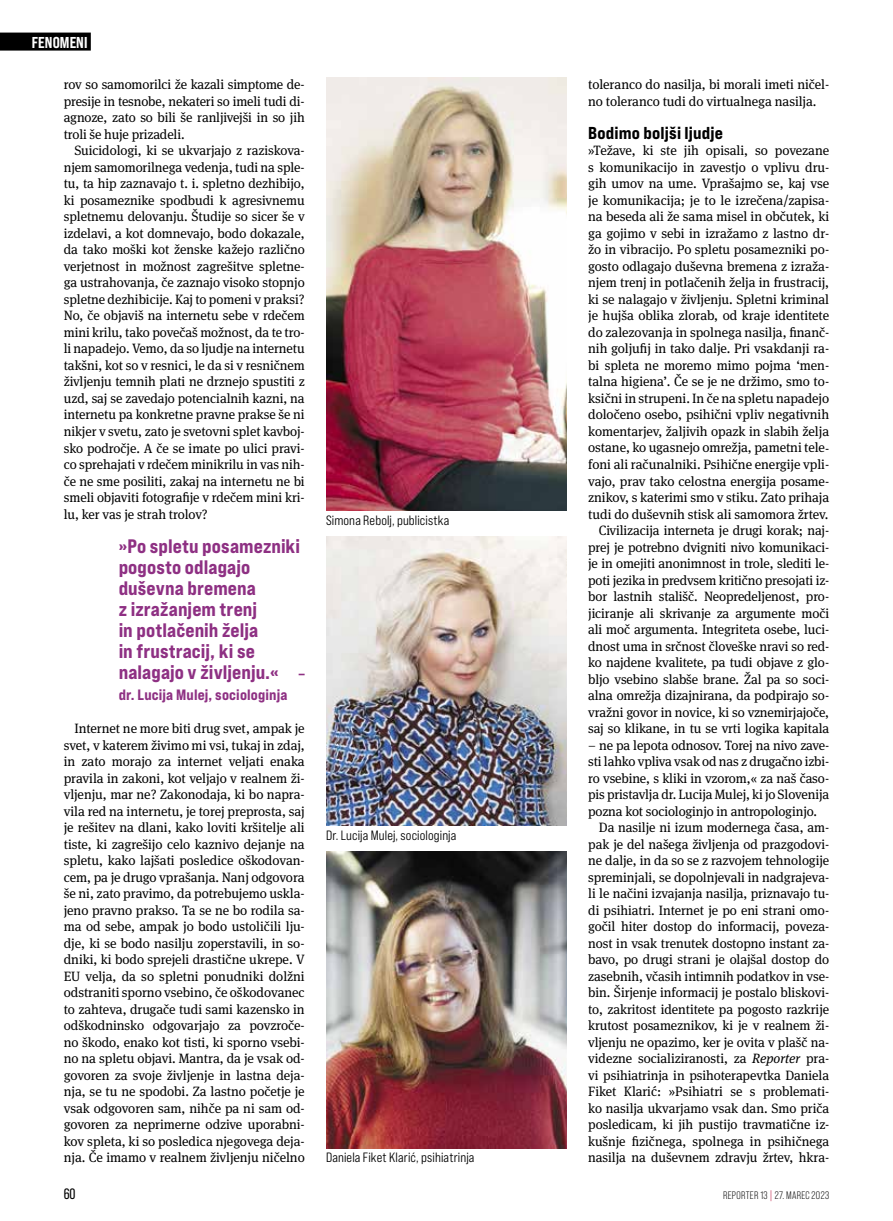
<style>
.page{position:relative;width:893px;height:1221px;background:#fff}
.page>*{position:absolute;margin:0;border:0;box-sizing:border-box;transform-origin:0 0}
.t1{font:19.5px/21px "Bebas Neue Pro Exp Eb";letter-spacing:.005em;color:#8e3083}
.t2{font:17.25px "Bebas Neue Pro Exp Eb";letter-spacing:.01em;color:#000}
.t3{font:15.75px "Bebas Neue Pro Sm E Eb";letter-spacing:.005em;color:#fff}
.t4{font:15px "Bebas Neue Pro Exp Eb";letter-spacing:.01em;color:#8e3083}
.t5{font:15px "Bebas Neue Pro";color:#000}
.t6{font:13.5px/16.5px "Meta Serif Pro";letter-spacing:-.005em;color:#000;text-align:justify}
.t7{font:13.5px "Bebas Neue Pro Sm E Md";letter-spacing:.01em;color:#000}
.t8{font:10.8px "Bebas Neue Pro";letter-spacing:.035em;color:#000}
.s1{font-size:15px}
.s2{font-style:italic}
.s3{color:#b70030}
</style>
<div class="page">
<div style="left:0;top:33px;width:91px;height:18px;background:#000"></div>
<img style="left:326px;top:77px;width:241px;height:434px">
<img style="left:326px;top:536px;width:241px;height:289px">
<img style="left:326px;top:851px;width:241px;height:297px">
<p class="t3" style="left:32px;top:33px;width:57px">FENOMENI</p>
<p class="t6" style="left:64px;top:76px;width:242px">rov so samomorilci že kazali simptome de&shy;presije in tesnobe, nekateri so imeli tudi di&shy;agnoze, zato so bili še ranljivejši in so jih troli še huje prizadeli.</p>
<p class="t6" style="left:64px;top:142px;width:242px;text-indent:11px">Suicidologi, ki se ukvarjajo z raziskova&shy;njem samomorilnega vedenja, tudi na sple&shy;tu, ta hip zaznavajo t. i. spletno dezhibijo, ki posameznike spodbudi k agresivnemu spletnemu delovanju. Študije so sicer še v izdelavi, a kot domnevajo, bodo dokazale, da tako moški kot ženske kažejo različno verjetnost in možnost zagrešitve spletne&shy;ga ustrahovanja, če zaznajo visoko stopnjo spletne dezhibicije. Kaj to pomeni v praksi?<br>No, če objaviš na internetu sebe v rdečem mini krilu, tako povečaš možnost, da te tro&shy;li napadejo. Vemo, da so ljudje na internetu takšni, kot so v resnici, le da si v resničnem življenju temnih plati ne drznejo spustiti z uzd, saj se zavedajo potencialnih kazni, na internetu pa konkretne pravne prakse še ni nikjer v svetu, zato je svetovni splet kavboj&shy;sko področje. A če se imate po ulici pravi&shy;co sprehajati v rdečem minikrilu in vas nih&shy;če ne sme posiliti, zakaj na internetu ne bi smeli objaviti fotografije v rdečem mini kri&shy;lu, ker vas je strah trolov?</p>
<h1 class="t1" style="left:119px;top:535px;width:188px">»Po spletu posamezniki pogosto odlagajo duševna bremena<br>z izražanjem trenj<br>in potlačenih želja<br>in frustracij, ki se nalagajo v življenju.« <span class="s1">–</span></h1>
<p class="t4" style="left:119px;top:685px;width:170px">dr. Lucija Mulej, sociologinja</p>
<p class="t6" style="left:64px;top:719px;width:242px;text-indent:11px">Internet ne more biti drug svet, ampak je svet, v katerem živimo mi vsi, tukaj in zdaj, in zato morajo za internet veljati enaka pravila in zakoni, kot veljajo v realnem ži&shy;vljenju, mar ne? Zakonodaja, ki bo napra&shy;vila red na internetu, je torej preprosta, saj je rešitev na dlani, kako loviti kršitelje ali tiste, ki zagrešijo celo kaznivo dejanje na spletu, kako lajšati posledice oškodovan&shy;cem, pa je drugo vprašanja. Nanj odgovora še ni, zato pravimo, da potrebujemo uskla&shy;jeno pravno prakso. Ta se ne bo rodila sa&shy;ma od sebe, ampak jo bodo ustoličili lju&shy;dje, ki se bodo nasilju zoperstavili, in so&shy;dniki, ki bodo sprejeli drastične ukrepe. V EU velja, da so spletni ponudniki dolžni odstraniti sporno vsebino, če oškodovanec to zahteva, drugače tudi sami kazensko in odškodninsko odgovarjajo za povzroče&shy;no škodo, enako kot tisti, ki sporno vsebi&shy;no na spletu objavi. Mantra, da je vsak od&shy;govoren za svoje življenje in lastna deja&shy;nja, se tu ne spodobi. Za lastno početje je vsak odgovoren sam, nihče pa ni sam od&shy;govoren za neprimerne odzive uporabni&shy;kov spleta, ki so posledica njegovega deja&shy;nja. Če imamo v realnem življenju ničelno</p>
<p class="t5" style="left:64px;top:1185px;width:13px">60</p>
<p class="t7" style="left:326px;top:512px;width:125px">Simona Rebolj, publicistka</p>
<p class="t7" style="left:326px;top:827px;width:132px">Dr. Lucija Mulej, sociologinja</p>
<p class="t7" style="left:326px;top:1149px;width:150px">Daniela Fiket Klarić, psihiatrinja</p>
<p class="t6" style="left:588px;top:76px;width:242px">toleranco do nasilja, bi morali imeti ničel&shy;no toleranco tudi do virtualnega nasilja.</p>
<p class="t2" style="left:588px;top:122px;width:136px">Bodimo boljši ljudje</p>
<p class="t6" style="left:588px;top:142px;width:242px;text-align:right">»Težave, ki ste jih opisali, so povezane s komunikacijo in zavestjo o vplivu dru&shy;gih umov na ume. Vprašajmo se, kaj vse je komunikacija; je to le izrečena/zapisa&shy;na beseda ali že sama misel in občutek, ki ga gojimo v sebi in izražamo z lastno dr&shy;žo in vibracijo. Po spletu posamezniki po&shy;gosto odlagajo duševna bremena z izraža&shy;njem trenj in potlačenih želja in frustracij, ki se nalagajo v življenju. Spletni kriminal je hujša oblika zlorab, od kraje identitete do zalezovanja in spolnega nasilja, finanč&shy;nih goljufij in tako dalje. Pri vsakdanji ra&shy;bi spleta ne moremo mimo pojma ‘men&shy;talna higiena’. Če se je ne držimo, smo to&shy;ksični in strupeni. In če na spletu napadejo določeno osebo, psihični vpliv negativnih komentarjev, žaljivih opazk in slabih želja ostane, ko ugasnejo omrežja, pametni tele&shy;foni ali računalniki. Psihične energije vpli&shy;vajo, prav tako celostna energija posame&shy;znikov, s katerimi smo v stiku. Zato prihaja tudi do duševnih stisk ali samomora žrtev.<br>Civilizacija interneta je drugi korak; naj&shy;prej je potrebno dvigniti nivo komunikaci&shy;je in omejiti anonimnost in trole, slediti le&shy;poti jezika in predvsem kritično presojati iz&shy;bor lastnih stališč. Neopredeljenost, pro&shy;jiciranje ali skrivanje za argumente moči ali moč argumenta. Integriteta osebe, luci&shy;dnost uma in srčnost človeške nravi so red&shy;ko najdene kvalitete, pa tudi objave z glo&shy;bljo vsebino slabše brane. Žal pa so soci&shy;alna omrežja dizajnirana, da podpirajo so&shy;vražni govor in novice, ki so vznemirjajoče, saj so klikane, in tu se vrti logika kapitala</p>
<p class="t6" style="left:588px;top:736px;width:242px">– ne pa lepota odnosov. Torej na nivo zave-</p>
<p class="t6" style="left:588px;top:752px;width:242px">sti lahko vpliva vsak od nas z drugačno izbi-</p>
<p class="t6" style="left:588px;top:769px;width:242px">ro vsebine, s kliki in vzorom,« za naš časo-</p>
<p class="t6" style="left:588px;top:785px;width:242px">pis pristavlja dr. Lucija Mulej, ki jo Slovenija</p>
<p class="t6" style="left:588px;top:802px;width:230px">pozna kot sociologinjo in antropologinjo.</p>
<p class="t6" style="left:599px;top:818px;width:232px">Da nasilje ni izum modernega časa, am-</p>
<p class="t6" style="left:588px;top:835px;width:242px">pak je del našega življenja od prazgodovi-</p>
<p class="t6" style="left:588px;top:851px;width:242px">ne dalje, in da so se z razvojem tehnologije</p>
<p class="t6" style="left:588px;top:868px;width:242px">spreminjali, se dopolnjevali in nadgrajeva-</p>
<p class="t6" style="left:588px;top:884px;width:242px">li le načini izvajanja nasilja, priznavajo tu-</p>
<p class="t6" style="left:588px;top:901px;width:242px">di psihiatri. Internet je po eni strani omo-</p>
<p class="t6" style="left:588px;top:917px;width:242px">gočil hiter dostop do informacij, poveza-</p>
<p class="t6" style="left:588px;top:934px;width:242px">nost in vsak trenutek dostopno instant za-</p>
<p class="t6" style="left:588px;top:950px;width:242px">bavo, po drugi strani je olajšal dostop do</p>
<p class="t6" style="left:588px;top:967px;width:242px">zasebnih, včasih intimnih podatkov in vse-</p>
<p class="t6" style="left:588px;top:983px;width:242px">bin. Širjenje informacij je postalo bliskovi-</p>
<p class="t6" style="left:588px;top:1000px;width:242px">to, zakritost identitete pa pogosto razkrije</p>
<p class="t6" style="left:588px;top:1016px;width:242px">krutost posameznikov, ki je v realnem ži-</p>
<p class="t6" style="left:588px;top:1033px;width:242px">vljenju ne opazimo, ker je ovita v plašč na-</p>
<p class="t6" style="left:588px;top:1049px;width:242px">videzne socializiranosti, za <span class="s2">Reporter</span> pra-</p>
<p class="t6" style="left:588px;top:1066px;width:242px">vi psihiatrinja in psihoterapevtka Daniela</p>
<p class="t6" style="left:588px;top:1082px;width:242px">Fiket Klarić: »Psihiatri se s problemati-</p>
<p class="t6" style="left:588px;top:1099px;width:242px">ko nasilja ukvarjamo vsak dan. Smo priča</p>
<p class="t6" style="left:588px;top:1115px;width:242px">posledicam, ki jih pustijo travmatične iz-</p>
<p class="t6" style="left:588px;top:1132px;width:242px">kušnje fizičnega, spolnega in psihičnega</p>
<p class="t6" style="left:588px;top:1148px;width:242px">nasilja na duševnem zdravju žrtev, hkra-</p>
<p class="t8" style="left:723px;top:1189px;width:108px">REPORTER 13 <span class="s3">|</span> 27. MAREC 2023</p>
</div>
